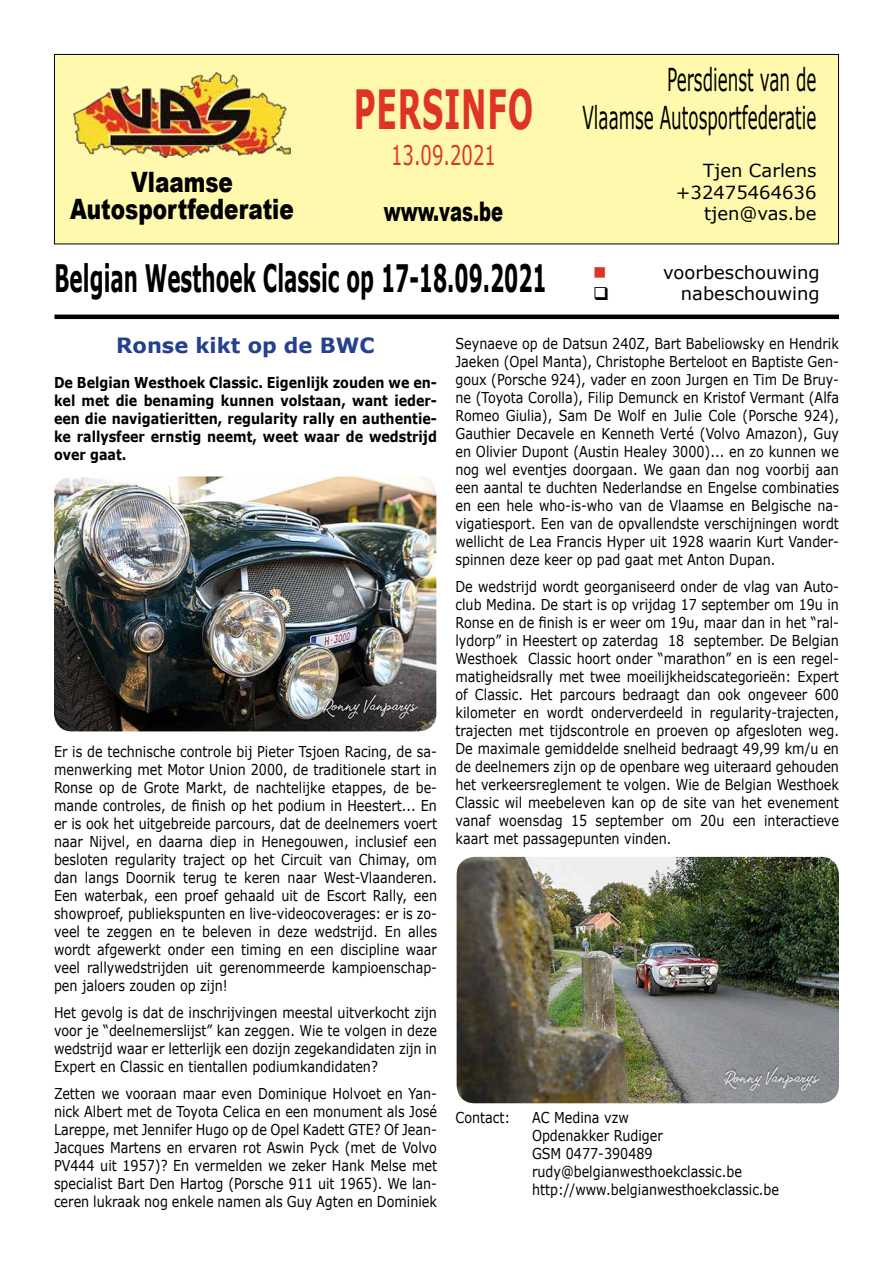
<style>
.page{position:relative;width:893px;height:1263px;background:#fff}
.page>*{position:absolute;margin:0;border:0;box-sizing:border-box;transform-origin:0 0}
.t1{font:700 54px "Verdana";letter-spacing:.025em;color:#de3327;scale:.56 1}
.t2{font:700 37.8px "Verdana";color:#000;scale:.53 1}
.t3{font:31.5px/37.8px "Verdana";color:#000;text-align:right;scale:.53 1}
.t4{font:900 28.05px/27px "Arial";color:#000;text-align:center;scale:.77 1}
.t5{font:900 27px "Arial";color:#000;scale:.67 1}
.t6{font:27px "Verdana";color:#de3327;scale:.67 1}
.t7{font:700 21px "Verdana";color:#25408f}
.t8{font:18px/21.6px "Verdana";color:#000;text-align:right}
.t9{font:15px/18px "Verdana";color:#000;text-align:justify;scale:.85 1}
.t10{font:700 15px/18px "Verdana";color:#000;text-align:justify;scale:.85 1}
</style>
<div class="page">
<div style="left:54px;top:54px;width:784px;height:190px;background:#fff9ae"></div>
<div style="left:54px;top:54px;width:785px;height:190px;border:1px solid #000"></div>
<img style="left:73px;top:73px;width:218px;height:85px">
<hr style="left:54px;top:315px;width:785px;height:4px;background:#000">
<img style="left:54px;top:476px;width:382px;height:255px">
<img style="left:457px;top:857px;width:382px;height:246px">
<h3 class="t3" style="left:582px;top:61px;width:443px">Persdienst van de<br>Vlaamse Autosportfederatie</h3>
<p class="t8" style="left:676px;top:160px;width:142px">Tjen Carlens +32475464636 tjen@vas.be</p>
<h2 class="t2" style="left:54px;top:255px;width:1043px">Belgian Westhoek Classic op 17-18.09.2021 <sup>■</sup></h2>
<p class="t8" style="left:663px;top:261px;width:158px">voorbeschouwing</p>
<h1 class="t1" style="left:354px;top:75px;width:322px">PERSINFO</h1>
<h3 class="t6" style="left:391px;top:136px;width:158px">13.09.2021</h3>
<h3 class="t4" style="left:70px;top:168px;width:292px">Vlaamse<br>Autosportfederatie</h3>
<h3 class="t5" style="left:384px;top:192px;width:180px">www.vas.be</h3>
<p class="t8" style="left:681px;top:283px;width:140px">nabeschouwing</p>
<h3 class="t7" style="left:116px;top:332px;width:260px">Ronse kikt op de BWC</h3>
<p class="t9" style="left:455px;top:334px;width:453px">Seynaeve op de Datsun 240Z, Bart Babeliowsky en Hendrik Jaeken (Opel Manta), Christophe Berteloot en Baptiste Gen&shy;goux (Porsche 924), vader en zoon Jurgen en Tim De Bruy&shy;ne (Toyota Corolla), Filip Demunck en Kristof Vermant (Alfa Romeo Giulia), Sam De Wolf en Julie Cole (Porsche 924), Gauthier Decavele en Kenneth Verté (Volvo Amazon), Guy en Olivier Dupont (Austin Healey 3000)... en zo kunnen we nog wel eventjes doorgaan. We gaan dan nog voorbij aan een aantal te duchten Nederlandse en Engelse combinaties en een hele who-is-who van de Vlaamse en Belgische na&shy;vigatiesport. Een van de opvallendste verschijningen wordt wellicht de Lea Francis Hyper uit 1928 waarin Kurt Vander&shy;spinnen deze keer op pad gaat met Anton Dupan.</p>
<p class="t9" style="left:455px;top:577px;width:453px">De wedstrijd wordt georganiseerd onder de vlag van Auto&shy;club Medina. De start is op vrijdag 17 september om 19u in Ronse en de finish is er weer om 19u, maar dan in het “ral&shy;lydorp” in Heestert op zaterdag 18 september. De Belgian Westhoek Classic hoort onder “marathon” en is een regel&shy;matigheidsrally met twee moeilijkheidscategorieën: Expert of Classic. Het parcours bedraagt dan ook ongeveer 600 kilometer en wordt onderverdeeld in regularity-trajecten, trajecten met tijdscontrole en proeven op afgesloten weg.<br>De maximale gemiddelde snelheid bedraagt 49,99 km/u en de deelnemers zijn op de openbare weg uiteraard gehouden het verkeersreglement te volgen. Wie de Belgian Westhoek Classic wil meebeleven kan op de site van het evenement vanaf woensdag 15 september om 20u een interactieve kaart met passagepunten vinden.</p>
<p class="t10" style="left:54px;top:373px;width:452px">De Belgian Westhoek Classic. Eigenlijk zouden we en&shy;kel met die benaming kunnen volstaan, want ieder&shy;een die navigatieritten, regularity rally en authentie&shy;ke rallysfeer ernstig neemt, weet waar de wedstrijd over gaat.</p>
<p class="t9" style="left:54px;top:742px;width:452px">Er is de technische controle bij Pieter Tsjoen Racing, de sa&shy;menwerking met Motor Union 2000, de traditionele start in Ronse op de Grote Markt, de nachtelijke etappes, de be&shy;mande controles, de finish op het podium in Heestert... En er is ook het uitgebreide parcours, dat de deelnemers voert naar Nijvel, en daarna diep in Henegouwen, inclusief een besloten regularity traject op het Circuit van Chimay, om dan langs Doornik terug te keren naar West-Vlaanderen.<br>Een waterbak, een proef gehaald uit de Escort Rally, een showproef, publiekspunten en live-videocoverages: er is zo&shy;veel te zeggen en te beleven in deze wedstrijd. En alles wordt afgewerkt onder een timing en een discipline waar veel rallywedstrijden uit gerenommeerde kampioenschap&shy;pen jaloers zouden op zijn!</p>
<p class="t9" style="left:54px;top:1003px;width:452px">Het gevolg is dat de inschrijvingen meestal uitverkocht zijn voor je “deelnemerslijst” kan zeggen. Wie te volgen in deze wedstrijd waar er letterlijk een dozijn zegekandidaten zijn in Expert en Classic en tientallen podiumkandidaten?</p>
<p class="t9" style="left:54px;top:1084px;width:452px">Zetten we vooraan maar even Dominique Holvoet en Yan&shy;nick Albert met de Toyota Celica en een monument als José Lareppe, met Jennifer Hugo op de Opel Kadett GTE? Of Jean-Jacques Martens en ervaren rot Aswin Pyck (met de Volvo PV444 uit 1957)? En vermelden we zeker Hank Melse met specialist Bart Den Hartog (Porsche 911 uit 1965). We lan&shy;ceren lukraak nog enkele namen als Guy Agten en Dominiek</p>
<p class="t9" style="left:455px;top:1108px;width:66px">Contact:</p>
<p class="t9" style="left:532px;top:1108px;width:292px;text-align:left">AC Medina vzw<br>Opdenakker Rudiger<br>GSM 0477-390489 rudy@belgianwesthoekclassic.be http://www.belgianwesthoekclassic.be</p>
</div>
